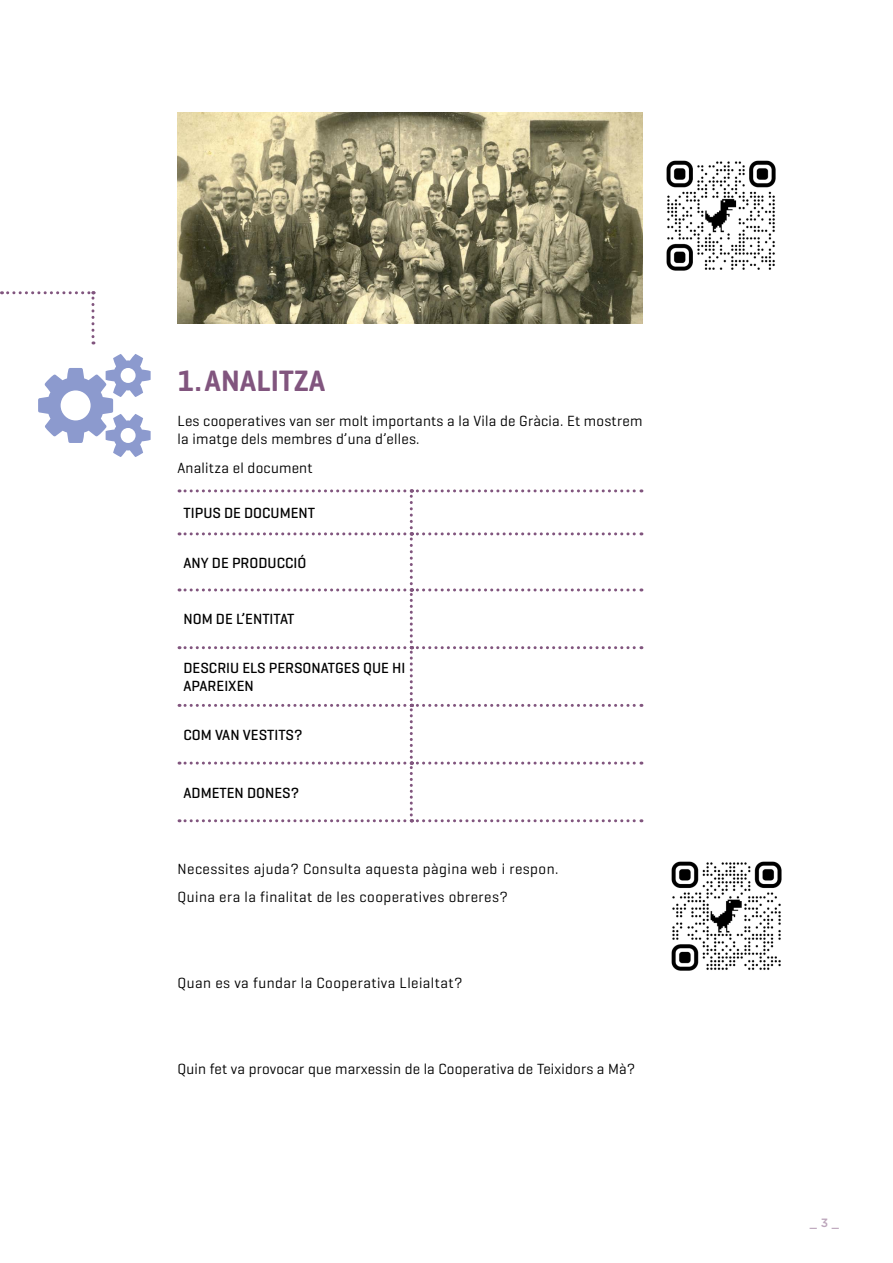
<style>
.page{position:relative;width:893px;height:1263px;background:#fff}
.page>*{position:absolute;margin:0;border:0;box-sizing:border-box;transform-origin:0 0}
.t1{font:600 30px "Geogrotesque";color:#81557e}
.t2{font:15px/18px "Geogrotesque";letter-spacing:.015em;color:#000}
.t3{font:500 15px/18px "Geogrotesque";color:#000}
.t4{font:500 12px "Gotham";color:#bca5bb}
</style>
<div class="page">
<svg style="left:179px;top:489px;width:463px;height:333px"></svg>
<img style="left:178px;top:112px;width:464px;height:212px">
<img style="left:666px;top:160px;width:110px;height:111px">
<svg style="left:2px;top:291px;width:92px;height:53px"></svg>
<img style="left:671px;top:861px;width:111px;height:110px">
<h1 class="t1" style="left:178px;top:362px;width:149px">1.ANALITZA</h1>
<p class="t2" style="left:178px;top:412px;width:466px">Les cooperatives van ser molt importants a la Vila de Gràcia. Et mostrem la imatge dels membres d’una d’elles.</p>
<p class="t2" style="left:178px;top:458px;width:137px">Analitza el document</p>
<p class="t3" style="left:184px;top:504px;width:133px">TIPUS DE DOCUMENT</p>
<p class="t3" style="left:184px;top:553px;width:124px">ANY DE PRODUCCIÓ</p>
<p class="t3" style="left:184px;top:610px;width:113px">NOM DE L’ENTITAT</p>
<p class="t3" style="left:184px;top:659px;width:223px">DESCRIU ELS PERSONATGES QUE HI<br>APAREIXEN</p>
<p class="t3" style="left:184px;top:725px;width:121px">COM VAN VESTITS?</p>
<p class="t3" style="left:184px;top:783px;width:117px">ADMETEN DONES?</p>
<p class="t2" style="left:178px;top:854px;width:382px;line-height:28.7px">Necessites ajuda? Consulta aquesta pàgina web i respon.<br>Quina era la finalitat de les cooperatives obreres?</p>
<p class="t2" style="left:178px;top:973px;width:287px">Quan es va fundar la Cooperativa Lleialtat?</p>
<p class="t2" style="left:178px;top:1059px;width:459px">Quin fet va provocar que marxessin de la Cooperativa de Teixidors a Mà?</p>
<p class="t4" style="left:810px;top:1215px;width:31px">_ 3 _</p>
</div>
